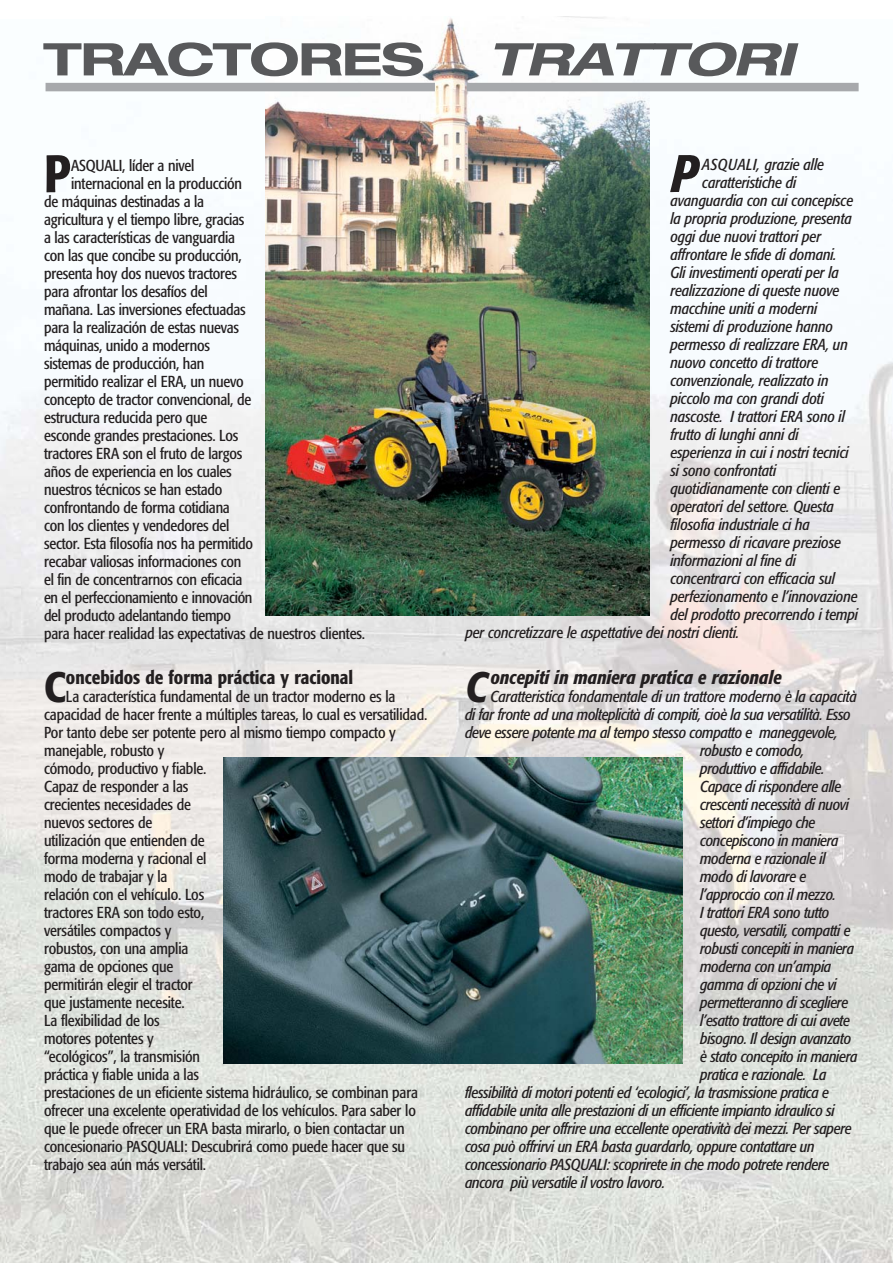
<style>
.page{position:relative;width:893px;height:1263px;background:#fff}
.page>*{position:absolute;margin:0;border:0;box-sizing:border-box;transform-origin:0 0}
.t1{font:500 condensed 52.35px "Formata";color:#231f20}
.t2{font:italic 500 condensed 52.35px "Formata";color:#231f20}
.t3{font:700 expanded 45px "Helvetica Neue";letter-spacing:-.025em;color:#58595b;scale:1.17 1}
.t4{font:italic 700 expanded 45px "Helvetica Neue";letter-spacing:-.015em;color:#58595b;scale:1.17 1}
.t5{font:italic 500 condensed 42.3px "Formata";color:#231f20}
.t6{font:500 condensed 42.15px "Formata";color:#231f20}
.t7{font:italic 500 condensed 18.75px "Formata";color:#231f20}
.t8{font:500 condensed 18.75px "Formata";color:#231f20}
.t9{font:condensed 15.75px/18px "Formata";letter-spacing:-.01em;color:#231f20}
.t10{font:italic condensed 15.75px "Formata";letter-spacing:-.025em;color:#231f20}
.t11{font:italic condensed 15.75px "Formata";letter-spacing:-.005em;color:#231f20}
.s1{font-style:normal}
</style>
<div class="page">
<img style="left:1px;top:82px;width:891px;height:1180px">
<img style="left:265px;top:17px;width:384px;height:598px">
<div style="left:46px;top:83px;width:389px;height:8px;background:#a7a9ac"></div>
<div style="left:467px;top:83px;width:391px;height:8px;background:#a7a9ac"></div>
<img style="left:223px;top:757px;width:459px;height:306px">
<h2 class="t3" style="left:43px;top:43px;width:327px">TRACTORES</h2>
<h2 class="t4" style="left:488px;top:43px;width:263px">TRATTORI</h2>
<h1 class="t1" style="left:44px;top:152px;width:29px">P</h1>
<p class="t9" style="left:71px;top:157px;width:125px">ASQUALI, líder a nivel</p>
<p class="t9" style="left:71px;top:175px;width:172px">internacional en la producción</p>
<p class="t9" style="left:44px;top:193px;width:161px">de máquinas destinadas a la</p>
<p class="t9" style="left:44px;top:211px;width:202px">agricultura y el tiempo libre, gracias</p>
<p class="t9" style="left:44px;top:229px;width:192px">a las características de vanguardia</p>
<p class="t9" style="left:44px;top:247px;width:199px">con las que concibe su producción,</p>
<p class="t9" style="left:44px;top:265px;width:195px">presenta hoy dos nuevos tractores</p>
<p class="t9" style="left:44px;top:283px;width:165px">para afrontar los desafíos del</p>
<p class="t9" style="left:44px;top:301px;width:203px">mañana. Las inversiones efectuadas</p>
<p class="t9" style="left:44px;top:319px;width:196px">para la realización de estas nuevas</p>
<p class="t9" style="left:44px;top:337px;width:167px">máquinas, unido a modernos</p>
<p class="t9" style="left:44px;top:355px;width:162px">sistemas de producción, han</p>
<p class="t9" style="left:44px;top:373px;width:201px">permitido realizar el ERA, un nuevo</p>
<p class="t9" style="left:44px;top:391px;width:209px">concepto de tractor convencional, de</p>
<p class="t9" style="left:44px;top:409px;width:165px">estructura reducida pero que</p>
<p class="t9" style="left:44px;top:427px;width:196px">esconde grandes prestaciones. Los</p>
<p class="t9" style="left:44px;top:445px;width:200px">tractores ERA son el fruto de largos</p>
<p class="t9" style="left:44px;top:463px;width:189px">años de experiencia en los cuales</p>
<p class="t9" style="left:44px;top:481px;width:180px">nuestros técnicos se han estado</p>
<p class="t9" style="left:44px;top:499px;width:187px">confrontando de forma cotidiana</p>
<p class="t9" style="left:44px;top:517px;width:187px">con los clientes y vendedores del</p>
<p class="t9" style="left:44px;top:535px;width:210px">sector. Esta filosofía nos ha permitido</p>
<p class="t9" style="left:44px;top:553px;width:199px">recabar valiosas informaciones con</p>
<p class="t9" style="left:44px;top:571px;width:200px">el fin de concentrarnos con eficacia</p>
<p class="t9" style="left:44px;top:589px;width:210px">en el perfeccionamiento e innovación</p>
<p class="t9" style="left:44px;top:607px;width:188px">del producto adelantando tiempo</p>
<p class="t9" style="left:44px;top:625px;width:322px">para hacer realidad las expectativas de nuestros clientes.</p>
<h3 class="t6" style="left:44px;top:670px;width:23px">C</h3>
<p class="t8" style="left:66px;top:670px;width:289px">oncebidos de forma práctica y racional</p>
<p class="t9" style="left:44px;top:689px;width:385px;text-indent:22px">La característica fundamental de un tractor moderno es la capacidad de hacer frente a múltiples tareas, lo cual es versatilidad.<br>Por tanto debe ser potente pero al mismo tiempo compacto y manejable, robusto y<br>cómodo, productivo y fiable.<br>Capaz de responder a las<br>crecientes necesidades de<br>nuevos sectores de<br>utilización que entienden de<br>forma moderna y racional el<br>modo de trabajar y la<br>relación con el vehículo. Los<br>tractores ERA son todo esto,<br>versátiles compactos y<br>robustos, con una amplia<br>gama de opciones que<br>permitirán elegir el tractor<br>que justamente necesite.<br>La flexibilidad de los<br>motores potentes y<br>“ecológicos”, la transmisión<br>práctica y fiable unida a las<br>prestaciones de un eficiente sistema hidráulico, se combinan para ofrecer una excelente operatividad de los vehículos. Para saber lo que le puede ofrecer un ERA basta mirarlo, o bien contactar un concesionario PASQUALI: Descubrirá como puede hacer que su trabajo sea aún más versátil.</p>
<h1 class="t2" style="left:670px;top:152px;width:29px">P</h1>
<p class="t11" style="left:702px;top:158px;width:123px">ASQUALI, grazie alle</p>
<p class="t10" style="left:702px;top:176px;width:96px">caratteristiche di</p>
<p class="t10" style="left:670px;top:194px;width:184px">avanguardia con cui concepisce</p>
<p class="t10" style="left:670px;top:212px;width:183px">la propria produzione, presenta</p>
<p class="t10" style="left:670px;top:230px;width:152px">oggi due nuovi trattori per</p>
<p class="t10" style="left:670px;top:248px;width:168px">affrontare le sfide di domani.</p>
<p class="t10" style="left:670px;top:266px;width:170px">Gli investimenti operati per la</p>
<p class="t10" style="left:670px;top:284px;width:170px">realizzazione di queste nuove</p>
<p class="t10" style="left:670px;top:302px;width:148px">macchine uniti a moderni</p>
<p class="t10" style="left:670px;top:320px;width:164px">sistemi di produzione hanno</p>
<p class="t10" style="left:670px;top:338px;width:179px">permesso di realizzare ERA, un</p>
<p class="t10" style="left:670px;top:356px;width:149px">nuovo concetto di trattore</p>
<p class="t10" style="left:670px;top:374px;width:160px">convenzionale, realizzato in</p>
<p class="t10" style="left:670px;top:392px;width:155px">piccolo ma con grandi doti</p>
<p class="t10" style="left:670px;top:410px;width:176px">nascoste. I trattori ERA sono il</p>
<p class="t10" style="left:670px;top:428px;width:130px">frutto di lunghi anni di</p>
<p class="t10" style="left:670px;top:446px;width:180px">esperienza in cui i nostri tecnici</p>
<p class="t10" style="left:670px;top:464px;width:107px">si sono confrontati</p>
<p class="t10" style="left:670px;top:482px;width:171px">quotidianamente con clienti e</p>
<p class="t10" style="left:670px;top:500px;width:165px">operatori del settore. Questa</p>
<p class="t10" style="left:670px;top:518px;width:141px">filosofia industriale ci ha</p>
<p class="t10" style="left:670px;top:536px;width:172px">permesso di ricavare preziose</p>
<p class="t10" style="left:670px;top:554px;width:127px">informazioni al fine di</p>
<p class="t10" style="left:670px;top:572px;width:166px">concentrarci con efficacia sul</p>
<p class="t10" style="left:670px;top:590px;width:189px">perfezionamento e l’innovazione</p>
<p class="t10" style="left:670px;top:608px;width:189px">del prodotto precorrendo i tempi</p>
<p class="t10" style="left:465px;top:626px;width:275px">per concretizzar<span class="s1">e</span> le aspettative dei nostri clienti.</p>
<h3 class="t5" style="left:465px;top:670px;width:24px">C</h3>
<p class="t7" style="left:490px;top:670px;width:292px">oncepiti in maniera pratica e razionale</p>
<p class="t10" style="left:490px;top:690px;width:368px">Caratteristica fondamentale di un trattore moderno è la capacità</p>
<p class="t10" style="left:465px;top:708px;width:387px">di far fronte ad una molteplicità di compiti, cioè la sua versatilità. Esso</p>
<p class="t10" style="left:465px;top:726px;width:374px">deve essere potente ma al tempo stesso compatto e maneggevole,</p>
<p class="t10" style="left:700px;top:744px;width:106px">robusto e comodo,</p>
<p class="t10" style="left:700px;top:762px;width:126px">produttivo e affidabile.</p>
<p class="t10" style="left:700px;top:780px;width:143px">Capace di rispondere alle</p>
<p class="t10" style="left:700px;top:798px;width:150px">crescenti necessità di nuovi</p>
<p class="t10" style="left:700px;top:816px;width:117px">settori d’impiego che</p>
<p class="t10" style="left:700px;top:834px;width:140px">concepiscono in maniera</p>
<p class="t10" style="left:700px;top:852px;width:127px">moderna e razionale il</p>
<p class="t10" style="left:700px;top:870px;width:108px">modo di lavorare e</p>
<p class="t10" style="left:700px;top:888px;width:137px">l’approccio con il mezzo.</p>
<p class="t10" style="left:700px;top:906px;width:131px">I trattori ERA sono tutto</p>
<p class="t10" style="left:700px;top:924px;width:152px">questo, versatili, compatti e</p>
<p class="t10" style="left:700px;top:942px;width:156px">robusti concepiti in maniera</p>
<p class="t10" style="left:700px;top:960px;width:133px">moderna con un’ampia</p>
<p class="t10" style="left:700px;top:978px;width:138px">gamma di opzioni che vi</p>
<p class="t10" style="left:700px;top:996px;width:149px">permetteranno di scegliere</p>
<p class="t10" style="left:700px;top:1014px;width:151px">l’esatto trattore di cui avete</p>
<p class="t10" style="left:700px;top:1032px;width:152px">bisogno. Il design avanzato</p>
<p class="t10" style="left:700px;top:1050px;width:159px">è stato concepito in maniera</p>
<p class="t10" style="left:700px;top:1068px;width:128px">pratica e razionale. La</p>
<p class="t10" style="left:465px;top:1086px;width:365px">flessibilità di motori potenti ed ‘ecologici’, la trasmissione pratica e</p>
<p class="t10" style="left:465px;top:1104px;width:371px">affidabile unita alle prestazioni di un efficiente impianto idraulico si</p>
<p class="t10" style="left:465px;top:1122px;width:388px">combinano per offrire una eccellente operatività dei mezzi. Per sapere</p>
<p class="t10" style="left:465px;top:1140px;width:351px">cosa può offrirvi un ERA basta guardarlo, oppure contattare un</p>
<p class="t10" style="left:465px;top:1158px;width:366px">concessionario PASQUALI: scoprirete in che modo potrete rendere</p>
<p class="t10" style="left:465px;top:1176px;width:202px">ancora più versatile il vostro lavoro.</p>
</div>
